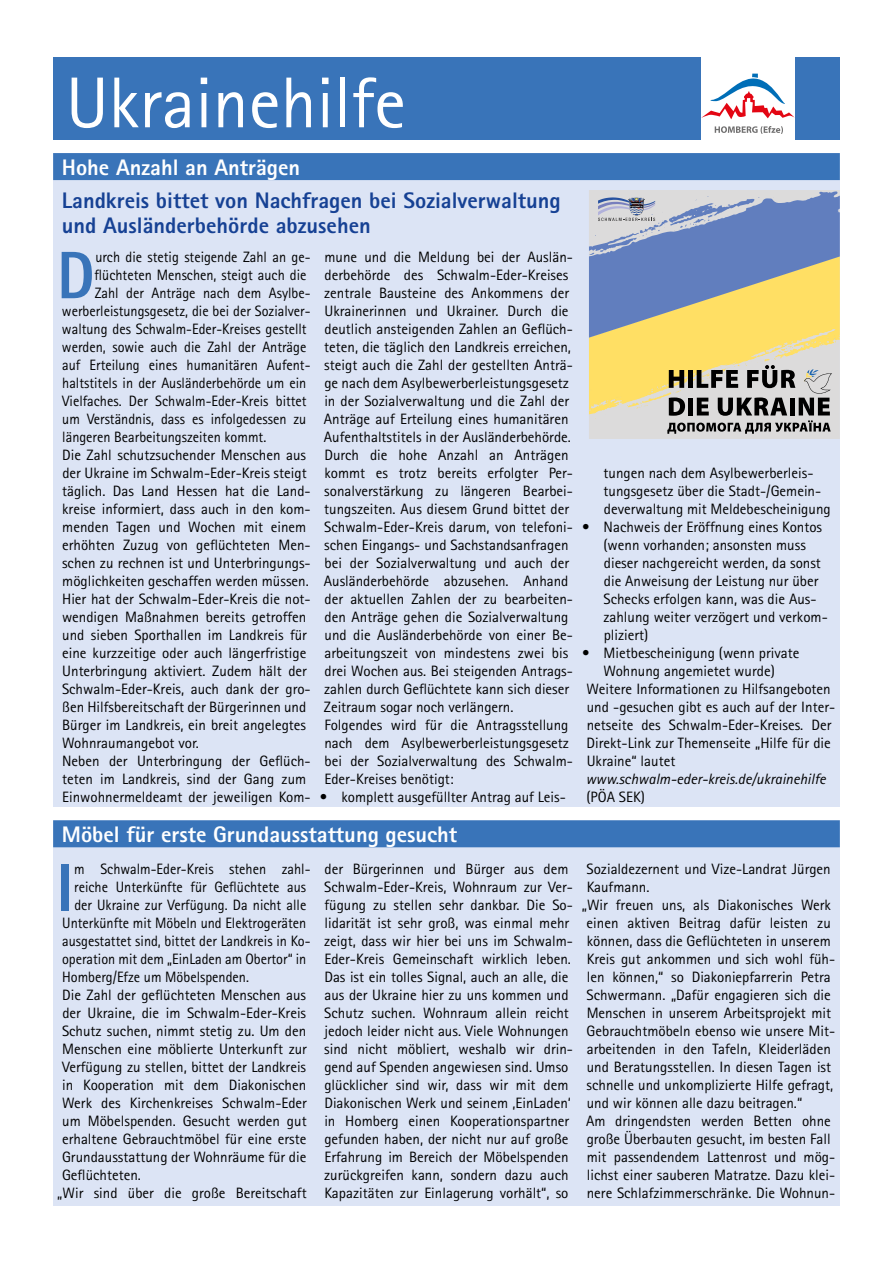
<style>
.page{position:relative;width:893px;height:1263px;background:#fff}
.page>*{position:absolute;margin:0;border:0;box-sizing:border-box;transform-origin:0 0}
.t1{font:72px "Rotis Sans Serif";color:#fff}
.t2{font:800 67.2px "Rotis Sans Serif";color:#3974b9;scale:.95 1}
.t3{font:800 22.5px/25.5px "Rotis Sans Serif";color:#164194}
.t4{font:800 22.5px "Rotis Sans Serif";color:#fff}
.t5{font:15px/18px "Rotis Sans Serif";color:#000}
.t6{font:15px "Rotis Sans Serif";color:#000;scale:.95 1}
.t7{font:italic 15px "Rotis Sans Serif";color:#000}
</style>
<div class="page">
<div style="left:53px;top:57px;width:787px;height:83px;background:#3974b9"></div>
<div style="left:53px;top:153px;width:787px;height:654px;background:#dce4f5"></div>
<div style="left:53px;top:153px;width:787px;height:27px;background:#3974b9"></div>
<svg style="left:589px;top:190px;width:251px;height:248px;background:#b0b0a0"></svg>
<div style="left:53px;top:820px;width:787px;height:385px;background:#dce4f5"></div>
<div style="left:53px;top:820px;width:787px;height:27px;background:#3974b9"></div>
<div style="left:701px;top:57px;width:94px;height:94px;background:#fff"></div>
<svg style="left:715px;top:126px;width:68px;height:8px"></svg>
<svg style="left:701px;top:74px;width:94px;height:45px"></svg>
<h1 class="t1" style="left:66px;top:60px;width:342px">Ukrainehilfe</h1>
<h3 class="t4" style="left:62px;top:153px;width:240px">Hohe Anzahl an Anträgen</h3>
<h3 class="t3" style="left:62px;top:187px;width:501px">Landkreis bittet von Nachfragen bei Sozialverwaltung und Ausländerbehörde abzusehen</h3>
<h2 class="t2" style="left:57px;top:233px;width:41px">D</h2>
<p class="t6" style="left:95px;top:248px;width:228px">urch die stetig steigende Zahl an ge-</p>
<p class="t5" style="left:324px;top:248px;width:251px">mune und die Meldung bei der Auslän&shy;derbehörde des Schwalm-Eder-Kreises zentrale Bausteine des Ankommens der Ukrainerinnen und Ukrainer. Durch die deutlich ansteigenden Zahlen an Geflüch&shy;teten, die täglich den Landkreis erreichen, steigt auch die Zahl der gestellten Anträ&shy;ge nach dem Asylbewerberleistungsgesetz in der Sozialverwaltung und die Zahl der Anträge auf Erteilung eines humanitären Aufenthaltstitels in der Ausländerbehörde.<br>Durch die hohe Anzahl an Anträgen kommt es trotz bereits erfolgter Per&shy;sonalverstärkung zu längeren Bearbei&shy;tungszeiten. Aus diesem Grund bittet der Schwalm-Eder-Kreis darum, von telefoni&shy;schen Eingangs- und Sachstandsanfragen bei der Sozialverwaltung und auch der Ausländerbehörde abzusehen. Anhand der aktuellen Zahlen der zu bearbeiten&shy;den Anträge gehen die Sozialverwaltung und die Ausländerbehörde von einer Be&shy;arbeitungszeit von mindestens zwei bis drei Wochen aus. Bei steigenden Antrags&shy;zahlen durch Geflüchtete kann sich dieser Zeitraum sogar noch verlängern.<br>Folgendes wird für die Antragsstellung nach dem Asylbewerberleistungsgesetz bei der Sozialverwaltung des Schwalm-Eder-Kreises benötigt:</p>
<p class="t5" style="left:320px;top:788px;width:247px">• komplett ausgefüllter Antrag auf Leis-</p>
<p class="t6" style="left:95px;top:266px;width:224px">flüchteten Menschen, steigt auch die</p>
<p class="t6" style="left:95px;top:284px;width:229px">Zahl der Anträge nach dem Asylbe-</p>
<p class="t6" style="left:62px;top:302px;width:263px">werberleistungsgesetz, die bei der Sozialver-</p>
<p class="t6" style="left:62px;top:320px;width:259px">waltung des Schwalm-Eder-Kreises gestellt</p>
<p class="t6" style="left:62px;top:338px;width:259px">werden, sowie auch die Zahl der Anträge</p>
<p class="t6" style="left:62px;top:356px;width:263px">auf Erteilung eines humanitären Aufent-</p>
<p class="t6" style="left:62px;top:374px;width:258px">haltstitels in der Ausländerbehörde um ein</p>
<p class="t6" style="left:62px;top:392px;width:259px">Vielfaches. Der Schwalm-Eder-Kreis bittet</p>
<p class="t6" style="left:62px;top:410px;width:258px">um Verständnis, dass es infolgedessen zu</p>
<p class="t6" style="left:62px;top:428px;width:216px">längeren Bearbeitungszeiten kommt.</p>
<p class="t5" style="left:62px;top:446px;width:245px">Die Zahl schutzsuchender Menschen aus</p>
<p class="t5" style="left:62px;top:464px;width:246px">der Ukraine im Schwalm-Eder-Kreis steigt</p>
<p class="t5" style="left:62px;top:482px;width:250px">täglich. Das Land Hessen hat die Land-</p>
<p class="t5" style="left:62px;top:500px;width:250px">kreise informiert, dass auch in den kom-</p>
<p class="t5" style="left:62px;top:518px;width:246px">menden Tagen und Wochen mit einem</p>
<p class="t5" style="left:62px;top:536px;width:250px">erhöhten Zuzug von geflüchteten Men-</p>
<p class="t5" style="left:62px;top:554px;width:250px">schen zu rechnen ist und Unterbringungs-</p>
<p class="t5" style="left:62px;top:572px;width:248px">möglichkeiten geschaffen werden müssen.</p>
<p class="t5" style="left:62px;top:590px;width:250px">Hier hat der Schwalm-Eder-Kreis die not-</p>
<p class="t5" style="left:62px;top:608px;width:246px">wendigen Maßnahmen bereits getroffen</p>
<p class="t5" style="left:62px;top:626px;width:246px">und sieben Sporthallen im Landkreis für</p>
<p class="t5" style="left:62px;top:644px;width:246px">eine kurzzeitige oder auch längerfristige</p>
<p class="t5" style="left:62px;top:662px;width:246px">Unterbringung aktiviert. Zudem hält der</p>
<p class="t5" style="left:62px;top:680px;width:250px">Schwalm-Eder-Kreis, auch dank der gro-</p>
<p class="t5" style="left:62px;top:698px;width:246px">ßen Hilfsbereitschaft der Bürgerinnen und</p>
<p class="t5" style="left:62px;top:716px;width:245px">Bürger im Landkreis, ein breit angelegtes</p>
<p class="t5" style="left:62px;top:734px;width:138px">Wohnraumangebot vor.</p>
<p class="t5" style="left:62px;top:752px;width:250px">Neben der Unterbringung der Geflüch-</p>
<p class="t5" style="left:62px;top:770px;width:246px">teten im Landkreis, sind der Gang zum</p>
<p class="t5" style="left:62px;top:788px;width:250px">Einwohnermeldeamt der jeweiligen Kom-</p>
<p class="t5" style="left:604px;top:464px;width:229px">tungen nach dem Asylbewerberleis&shy;tungsgesetz über die Stadt-/Gemein&shy;deverwaltung mit Meldebescheinigung</p>
<p class="t5" style="left:603px;top:518px;width:226px;text-indent:-21px">• Nachweis der Eröffnung eines Kontos (wenn vorhanden; ansonsten muss dieser nachgereicht werden, da sonst die Anweisung der Leistung nur über<br>Schecks erfolgen kann, was die Aus&shy;zahlung weiter verzögert und verkom&shy;pliziert)</p>
<p class="t5" style="left:582px;top:644px;width:219px">• Mietbescheinigung (wenn private</p>
<p class="t5" style="left:603px;top:662px;width:173px">Wohnung angemietet wurde)</p>
<p class="t5" style="left:586px;top:680px;width:246px">Weitere Informationen zu Hilfsangeboten</p>
<p class="t5" style="left:587px;top:698px;width:250px">und -gesuchen gibt es auch auf der Inter-</p>
<p class="t5" style="left:587px;top:716px;width:246px">netseite des Schwalm-Eder-Kreises. Der</p>
<p class="t5" style="left:587px;top:734px;width:246px">Direkt-Link zur Themenseite „Hilfe für die</p>
<p class="t5" style="left:587px;top:752px;width:90px">Ukraine“ lautet</p>
<p class="t7" style="left:586px;top:770px;width:242px">www.schwalm-eder-kreis.de/ukrainehilfe</p>
<p class="t5" style="left:586px;top:788px;width:60px">(PÖA SEK)</p>
<h3 class="t4" style="left:62px;top:820px;width:397px">Möbel für erste Grundausstattung gesucht</h3>
<h2 class="t2" style="left:57px;top:845px;width:19px">I</h2>
<p class="t6" style="left:74px;top:860px;width:250px">m Schwalm-Eder-Kreis stehen zahl-</p>
<p class="t5" style="left:324px;top:860px;width:250px">der Bürgerinnen und Bürger aus dem Schwalm-Eder-Kreis, Wohnraum zur Ver&shy;fügung zu stellen sehr dankbar. Die So&shy;lidarität ist sehr groß, was einmal mehr zeigt, dass wir hier bei uns im Schwalm-Eder-Kreis Gemeinschaft wirklich leben.<br>Das ist ein tolles Signal, auch an alle, die aus der Ukraine hier zu uns kommen und Schutz suchen. Wohnraum allein reicht jedoch leider nicht aus. Viele Wohnungen sind nicht möbliert, weshalb wir drin&shy;gend auf Spenden angewiesen sind. Umso glücklicher sind wir, dass wir mit dem Diakonischen Werk und seinem ‚EinLaden‘ in Homberg einen Kooperationspartner gefunden haben, der nicht nur auf große Erfahrung im Bereich der Möbelspenden zurückgreifen kann, sondern dazu auch Kapazitäten zur Einlagerung vorhält“, so</p>
<p class="t5" style="left:586px;top:860px;width:246px">Sozialdezernent und Vize-Landrat Jürgen</p>
<p class="t6" style="left:74px;top:878px;width:246px">reiche Unterkünfte für Geflüchtete aus</p>
<p class="t6" style="left:74px;top:896px;width:246px">der Ukraine zur Verfügung. Da nicht alle</p>
<p class="t6" style="left:62px;top:914px;width:258px">Unterkünfte mit Möbeln und Elektrogeräten</p>
<p class="t6" style="left:62px;top:932px;width:263px">ausgestattet sind, bittet der Landkreis in Ko-</p>
<p class="t6" style="left:62px;top:950px;width:259px">operation mit dem „EinLaden am Obertor“ in</p>
<p class="t6" style="left:62px;top:968px;width:198px">Homberg/Efze um Möbelspenden.</p>
<p class="t5" style="left:62px;top:986px;width:245px">Die Zahl der geflüchteten Menschen aus</p>
<p class="t5" style="left:62px;top:1004px;width:245px">der Ukraine, die im Schwalm-Eder-Kreis</p>
<p class="t5" style="left:62px;top:1022px;width:246px">Schutz suchen, nimmt stetig zu. Um den</p>
<p class="t5" style="left:62px;top:1040px;width:246px">Menschen eine möblierte Unterkunft zur</p>
<p class="t5" style="left:62px;top:1058px;width:245px">Verfügung zu stellen, bittet der Landkreis</p>
<p class="t5" style="left:62px;top:1076px;width:246px">in Kooperation mit dem Diakonischen</p>
<p class="t5" style="left:62px;top:1094px;width:246px">Werk des Kirchenkreises Schwalm-Eder</p>
<p class="t5" style="left:62px;top:1112px;width:246px">um Möbelspenden. Gesucht werden gut</p>
<p class="t5" style="left:62px;top:1130px;width:246px">erhaltene Gebrauchtmöbel für eine erste</p>
<p class="t5" style="left:62px;top:1148px;width:246px">Grundausstattung der Wohnräume für die</p>
<p class="t5" style="left:62px;top:1166px;width:80px">Geflüchteten.</p>
<p class="t5" style="left:57px;top:1184px;width:251px">„Wir sind über die große Bereitschaft</p>
<p class="t5" style="left:587px;top:878px;width:64px">Kaufmann.</p>
<p class="t5" style="left:582px;top:896px;width:251px">„Wir freuen uns, als Diakonisches Werk</p>
<p class="t5" style="left:587px;top:914px;width:246px">einen aktiven Beitrag dafür leisten zu</p>
<p class="t5" style="left:587px;top:932px;width:246px">können, dass die Geflüchteten in unserem</p>
<p class="t5" style="left:587px;top:950px;width:250px">Kreis gut ankommen und sich wohl füh-</p>
<p class="t5" style="left:587px;top:968px;width:245px">len können,“ so Diakoniepfarrerin Petra</p>
<p class="t5" style="left:587px;top:986px;width:246px">Schwermann. „Dafür engagieren sich die</p>
<p class="t5" style="left:587px;top:1004px;width:246px">Menschen in unserem Arbeitsprojekt mit</p>
<p class="t5" style="left:587px;top:1022px;width:250px">Gebrauchtmöbeln ebenso wie unsere Mit-</p>
<p class="t5" style="left:587px;top:1040px;width:246px">arbeitenden in den Tafeln, Kleiderläden</p>
<p class="t5" style="left:587px;top:1058px;width:246px">und Beratungsstellen. In diesen Tagen ist</p>
<p class="t5" style="left:587px;top:1076px;width:248px">schnelle und unkomplizierte Hilfe gefragt,</p>
<p class="t5" style="left:587px;top:1094px;width:217px">und wir können alle dazu beitragen.“</p>
<p class="t5" style="left:586px;top:1112px;width:246px">Am dringendsten werden Betten ohne</p>
<p class="t5" style="left:587px;top:1130px;width:246px">große Überbauten gesucht, im besten Fall</p>
<p class="t5" style="left:587px;top:1148px;width:250px">mit passendendem Lattenrost und mög-</p>
<p class="t5" style="left:587px;top:1166px;width:250px">lichst einer sauberen Matratze. Dazu klei-</p>
<p class="t5" style="left:587px;top:1184px;width:250px">nere Schlafzimmerschränke. Die Wohnun-</p>
</div>
